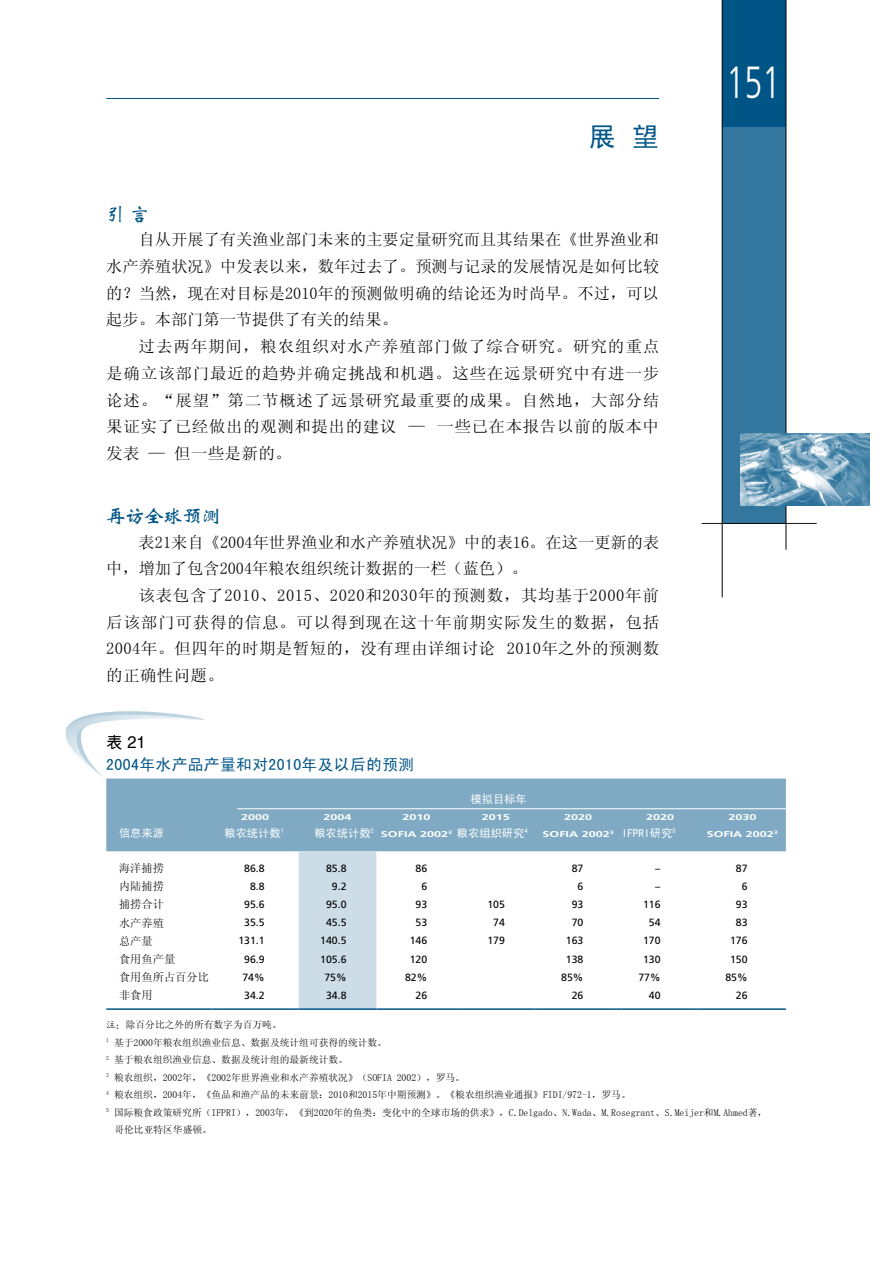
<style>
.page{position:relative;width:893px;height:1263px;background:#fff}
.page>*{position:absolute;margin:0;border:0;box-sizing:border-box;transform-origin:0 0}
.t1{font:300 45px "Frutiger LT Std";color:#fff;scale:.72 1}
.t2{font:27px "Sim Hei";color:#005587}
.t3{font:19.5px "CT Wei Bei SJ";letter-spacing:-.025em;color:#005587}
.t4{font:16.5px "CT Zhong Yuan SJ";color:#000}
.t5{font:16.2px/26.7px "Sim Sun";letter-spacing:.005em;color:#000;text-align:justify}
.t6{font:15.75px "Sim Hei";letter-spacing:.025em;color:#005587}
.t7{font:11.25px "Sim Sun";color:#000}
.t8{font:11.25px "Sim Hei";color:#fff}
.t9{font:10.5px "Frutiger LT Std";color:#000}
.t10{font:9.75px "Sim Sun";color:#000}
.t11{font:700 8.4px "Frutiger LT Std";color:#fff;scale:1.5 1}
.s1{font-family:"Sim Hei";font-weight:400;font-size:11.25px}
.s2{font-family:"CT Kai Ti SJ"}
</style>
<div class="page">
<div style="left:722px;top:0;width:64px;height:524px;background:#005587"></div>
<div style="left:722px;top:128px;width:64px;height:396px;background:#33779f"></div>
<hr style="left:106px;top:98px;width:553px;height:1px;background:#005587">
<hr style="left:722px;top:0;width:1px;height:597px;background:#000">
<hr style="left:702px;top:523px;width:115px;height:1px;background:#000">
<hr style="left:786px;top:0;width:1px;height:550px;background:#000">
<img style="left:741px;top:434px;width:129px;height:71px">
<svg style="left:65px;top:711px;width:139px;height:66px"></svg>
<div style="left:106px;top:778px;width:680px;height:73px;background:#80aac3"></div>
<div style="left:299px;top:851px;width:77px;height:157px;background:#ccdde7"></div>
<hr style="left:106px;top:1008px;width:106px;height:2px;background:#005587">
<hr style="left:212px;top:1008px;width:87px;height:2px;background:#005587">
<hr style="left:376px;top:1008px;width:81px;height:2px;background:#005587">
<hr style="left:457px;top:1008px;width:78px;height:2px;background:#005587">
<hr style="left:535px;top:1008px;width:87px;height:2px;background:#005587">
<hr style="left:622px;top:1008px;width:77px;height:2px;background:#005587">
<hr style="left:699px;top:1008px;width:87px;height:2px;background:#005587">
<hr style="left:299px;top:1008px;width:77px;height:2px;background:#005587">
<hr style="left:237px;top:808px;width:555px;height:1px;background:#fff">
<h2 class="t2" style="left:589px;top:123px;width:72px">展 望</h2>
<p class="t3" style="left:106px;top:205px;width:44px">引 言</p>
<p class="t5" style="left:106px;top:226px;width:554px;text-indent:32px">自从开展了有关渔业部门未来的主要定量研究而且其结果在《世界渔业和水产养殖状况》中发表以来，数年过去了。预测与记录的发展情况是如何比较的？当然，现在对目标是2010年的预测做明确的结论还为时尚早。不过，可以起步。本部门第一节提供了有关的结果。</p>
<p class="t5" style="left:106px;top:333px;width:554px;text-indent:32px">过去两年期间，粮农组织对水产养殖部门做了综合研究。研究的重点是确立该部门最近的趋势并确定挑战和机遇。这些在远景研究中有进一步论述。“展望”第二节概述了远景研究最重要的成果。自然地，大部分结果证实了已经做出的观测和提出的建议 — 一些已在本报告以前的版本中发表 — 但一些是新的。</p>
<p class="t3" style="left:106px;top:507px;width:116px">再访全球预测</p>
<p class="t5" style="left:106px;top:528px;width:554px;text-indent:32px">表21来自《2004年世界渔业和水产养殖状况》中的表16。在这一更新的表中，增加了包含2004年粮农组织统计数据的一栏（蓝色）。</p>
<p class="t5" style="left:106px;top:582px;width:554px;text-indent:32px">该表包含了2010、2015、2020和2030年的预测数，其均基于2000年前后该部门可获得的信息。可以得到现在这十年前期实际发生的数据，包括2004年。但四年的时期是暂短的，没有理由详细讨论 2010年之外的预测数的正确性问题。</p>
<p class="t4" style="left:106px;top:734px;width:41px">表 21</p>
<p class="t6" style="left:106px;top:757px;width:309px">2004年水产品产量和对2010年及以后的预测</p>
<p class="t8" style="left:471px;top:793px;width:58px">模拟目标年</p>
<h1 class="t1" style="left:726px;top:57px;width:77px">151</h1>
<p class="t11" style="left:241px;top:812px;width:20px">2000</p>
<p class="t11" style="left:323px;top:812px;width:20px">2004</p>
<p class="t11" style="left:403px;top:812px;width:20px">2010</p>
<p class="t11" style="left:482px;top:812px;width:20px">2015</p>
<p class="t11" style="left:564px;top:812px;width:20px">2020</p>
<p class="t11" style="left:646px;top:812px;width:20px">2020</p>
<p class="t11" style="left:728px;top:812px;width:20px">2030</p>
<p class="t8" style="left:119px;top:827px;width:46px">信息来源</p>
<p class="t8" style="left:224px;top:827px;width:61px">粮农统计数<sup>1</sup></p>
<p class="t11" style="left:314px;top:829px;width:93px"><span class="s1">粮农统计数</span><sup>2</sup> SOFIA 2002<sup>3</sup></p>
<p class="t8" style="left:457px;top:827px;width:72px">粮农组织研究<sup>4</sup></p>
<p class="t11" style="left:542px;top:829px;width:49px">SOFIA 2002<sup>3</sup></p>
<p class="t8" style="left:622px;top:827px;width:55px">IFPRI研究<sup>5</sup></p>
<p class="t11" style="left:707px;top:829px;width:49px">SOFIA 2002<sup>3</sup></p>
<p class="t7" style="left:119px;top:862px;width:46px">海洋捕捞</p>
<p class="t9" style="left:244px;top:862px;width:22px">86.8</p>
<p class="t9" style="left:326px;top:862px;width:22px">85.8</p>
<p class="t9" style="left:415px;top:862px;width:13px">86</p>
<p class="t9" style="left:572px;top:862px;width:13px">87</p>
<p class="t9" style="left:655px;top:862px;width:7px">–</p>
<p class="t9" style="left:736px;top:862px;width:13px">87</p>
<p class="t7" style="left:119px;top:881px;width:46px">内陆捕捞</p>
<p class="t9" style="left:250px;top:880px;width:16px">8.8</p>
<p class="t9" style="left:332px;top:880px;width:16px">9.2</p>
<p class="t9" style="left:421px;top:880px;width:7px">6</p>
<p class="t9" style="left:578px;top:880px;width:7px">6</p>
<p class="t9" style="left:655px;top:880px;width:7px">–</p>
<p class="t9" style="left:742px;top:880px;width:7px">6</p>
<p class="t7" style="left:119px;top:899px;width:46px">捕捞合计</p>
<p class="t9" style="left:244px;top:898px;width:22px">95.6</p>
<p class="t9" style="left:326px;top:898px;width:22px">95.0</p>
<p class="t9" style="left:415px;top:898px;width:13px">93</p>
<p class="t9" style="left:487px;top:898px;width:19px">105</p>
<p class="t9" style="left:572px;top:898px;width:13px">93</p>
<p class="t9" style="left:643px;top:898px;width:19px">116</p>
<p class="t9" style="left:736px;top:898px;width:13px">93</p>
<p class="t7" style="left:119px;top:917px;width:46px">水产养殖</p>
<p class="t9" style="left:244px;top:916px;width:22px">35.5</p>
<p class="t9" style="left:326px;top:916px;width:22px">45.5</p>
<p class="t9" style="left:415px;top:916px;width:13px">53</p>
<p class="t9" style="left:493px;top:916px;width:13px">74</p>
<p class="t9" style="left:572px;top:916px;width:13px">70</p>
<p class="t9" style="left:649px;top:916px;width:13px">54</p>
<p class="t9" style="left:736px;top:916px;width:13px">83</p>
<p class="t7" style="left:119px;top:935px;width:35px">总产量</p>
<p class="t9" style="left:238px;top:935px;width:28px">131.1</p>
<p class="t9" style="left:320px;top:935px;width:28px">140.5</p>
<p class="t9" style="left:410px;top:935px;width:19px">146</p>
<p class="t9" style="left:487px;top:935px;width:19px">179</p>
<p class="t9" style="left:566px;top:935px;width:19px">163</p>
<p class="t9" style="left:643px;top:935px;width:19px">170</p>
<p class="t9" style="left:730px;top:935px;width:19px">176</p>
<p class="t7" style="left:119px;top:953px;width:58px">食用鱼产量</p>
<p class="t9" style="left:244px;top:953px;width:22px">96.9</p>
<p class="t9" style="left:320px;top:953px;width:28px">105.6</p>
<p class="t9" style="left:410px;top:953px;width:19px">120</p>
<p class="t9" style="left:566px;top:953px;width:19px">138</p>
<p class="t9" style="left:643px;top:953px;width:19px">130</p>
<p class="t9" style="left:730px;top:953px;width:19px">150</p>
<p class="t7" style="left:119px;top:971px;width:91px">食用鱼所占百分比</p>
<p class="t9" style="left:242px;top:971px;width:24px">74%</p>
<p class="t9" style="left:324px;top:971px;width:24px">75%</p>
<p class="t9" style="left:405px;top:971px;width:24px">82%</p>
<p class="t9" style="left:561px;top:971px;width:24px">85%</p>
<p class="t9" style="left:638px;top:971px;width:24px">77%</p>
<p class="t9" style="left:725px;top:971px;width:24px">85%</p>
<p class="t7" style="left:119px;top:989px;width:35px">非食用</p>
<p class="t9" style="left:244px;top:989px;width:22px">34.2</p>
<p class="t9" style="left:326px;top:989px;width:22px">34.8</p>
<p class="t9" style="left:415px;top:989px;width:13px">26</p>
<p class="t9" style="left:572px;top:989px;width:13px">26</p>
<p class="t9" style="left:649px;top:989px;width:13px">40</p>
<p class="t9" style="left:736px;top:989px;width:13px">26</p>
<p class="t10" style="left:106px;top:1020px;width:177px"><span class="s2">注：</span>除百分比之外的所有数字为百万吨。</p>
<p class="t10" style="left:106px;top:1037px;width:282px"><sup>1</sup> 基于2000年粮农组织渔业信息、数据及统计组可获得的统计数。</p>
<p class="t10" style="left:106px;top:1055px;width:243px"><sup>2</sup> 基于粮农组织渔业信息、数据及统计组的最新统计数。</p>
<p class="t10" style="left:106px;top:1072px;width:360px"><sup>3</sup> 粮农组织，2002年，《2002年世界渔业和水产养殖状况》（SOFIA 2002），罗马。</p>
<p class="t10" style="left:106px;top:1090px;width:526px"><sup>4</sup> 粮农组织，2004年，《鱼品和渔产品的未来前景：2010和2015年中期预测》。《粮农组织渔业通报》FIDI/972-1，罗马。</p>
<p class="t10" style="left:106px;top:1107px;width:662px"><sup>5</sup> 国际粮食政策研究所（IFPRI），2003年，《到2020年的鱼类：变化中的全球市场的供求》，C.Delgado、N.Wada、M.Rosegrant、S.Meijer和M.Ahmed著，</p>
<p class="t10" style="left:114px;top:1125px;width:99px">哥伦比亚特区华盛顿。</p>
</div>
